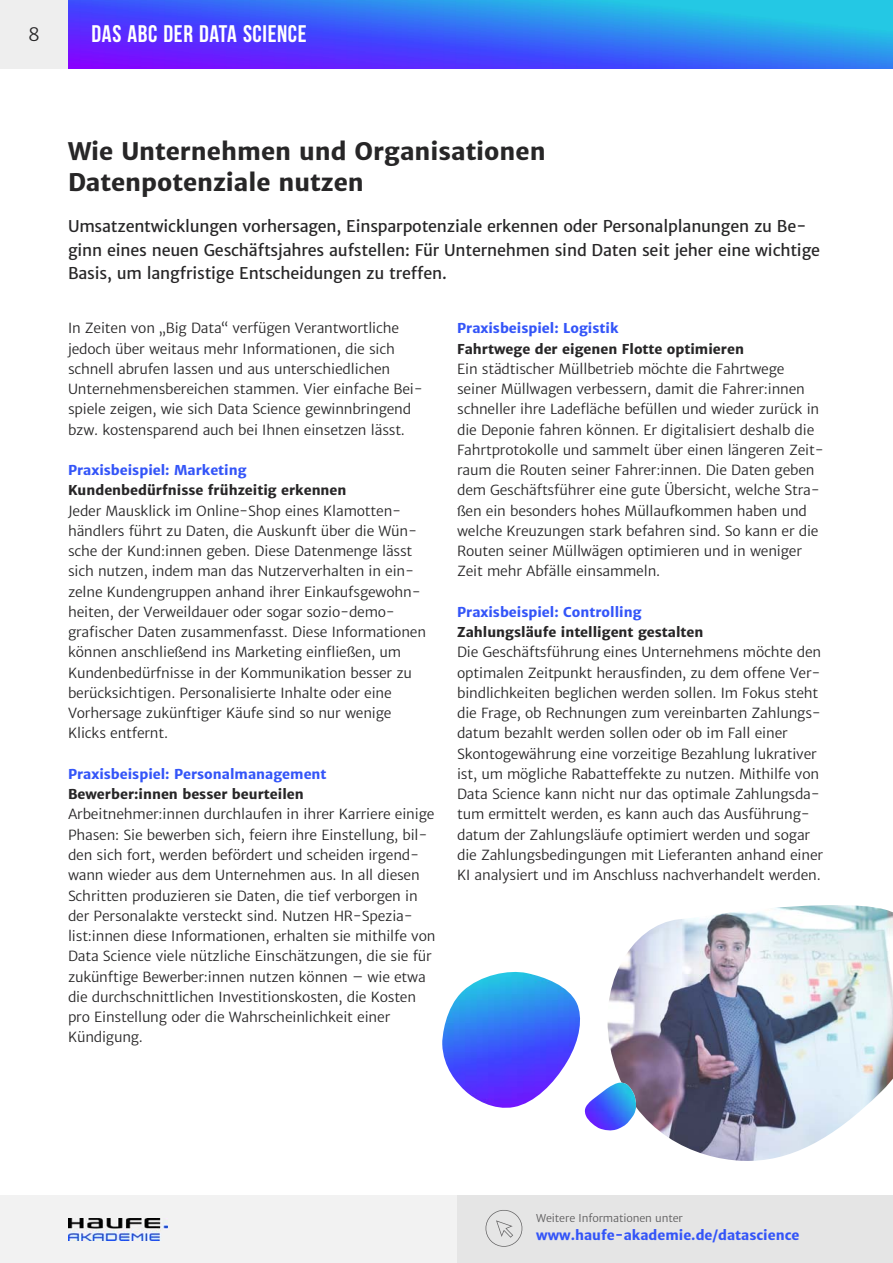
<style>
.page{position:relative;width:893px;height:1263px;background:#fff}
.page>*{position:absolute;margin:0;border:0;box-sizing:border-box;transform-origin:0 0}
.t1{font:700 24px/31.5px "Haufe Merriweather Sans";color:#272627}
.t2{font:700 24px "Bebas Neue";letter-spacing:.025em;color:#fff}
.t3{font:18px "Haufe Merriweather Sans Lt";color:#272627}
.t4{font:15.75px/23.5px "Haufe Merriweather Sans";letter-spacing:-.015em;color:#272627}
.t5{font:13.5px/20.2px "Haufe Merriweather Sans Lt";letter-spacing:-.015em;color:#272627}
.t6{font:700 13.5px "Haufe Merriweather Sans";color:#3455f8}
.t7{font:700 13.5px "Haufe Merriweather Sans";color:#272627}
.t8{font:10.5px "Haufe Merriweather Sans Lt";letter-spacing:-.015em;color:#5d5c5d}
</style>
<div class="page">
<img style="left:618px;top:905px;width:275px;height:256px">
<div style="left:0;top:1195px;width:505px;height:68px;background:#f2f2f2"></div>
<div style="left:457px;top:1195px;width:436px;height:68px;background:#e5e5e5"></div>
<img style="left:68px;top:0;width:825px;height:68px">
<div style="left:0;top:0;width:68px;height:68px;background:#eee"></div>
<svg style="left:485px;top:1210px;width:38px;height:37px"></svg>
<img style="left:68px;top:1218px;width:99px;height:23px">
<svg style="left:442px;top:969px;width:196px;height:163px"></svg>
<img style="left:585px;top:1082px;width:52px;height:48px">
<h2 class="t3" style="left:28px;top:26px;width:13px">8</h2>
<h1 class="t2" style="left:92px;top:19px;width:217px">DAS ABC DER DATA SCIENCE</h1>
<h1 class="t1" style="left:68px;top:137px;width:479px">Wie Unternehmen und Organisationen<br>Datenpotenziale nutzen</h1>
<p class="t4" style="left:68px;top:216px;width:753px">Umsatzentwicklungen vorhersagen, Einsparpotenziale erkennen oder Personalplanungen zu Be&shy;ginn eines neuen Geschäftsjahres aufstellen: Für Unternehmen sind Daten seit jeher eine wichtige<br>Basis, um langfristige Entscheidungen zu treffen.</p>
<p class="t5" style="left:68px;top:319px;width:356px">In Zeiten von „Big Data“ verfügen Verantwortliche jedoch über weitaus mehr Informationen, die sich schnell abrufen lassen und aus unterschiedlichen Unternehmensbereichen stammen. Vier einfache Bei&shy;spiele zeigen, wie sich Data Science gewinnbringend bzw. kostensparend auch bei Ihnen einsetzen lässt.</p>
<p class="t6" style="left:68px;top:464px;width:180px">Praxisbeispiel: Marketing</p>
<p class="t7" style="left:68px;top:484px;width:280px">Kundenbedürfnisse frühzeitig erkennen</p>
<p class="t5" style="left:68px;top:502px;width:360px">Jeder Mausklick im Online-Shop eines Klamotten&shy;händlers führt zu Daten, die Auskunft über die Wün&shy;sche der Kund:innen geben. Diese Datenmenge lässt sich nutzen, indem man das Nutzerverhalten in ein&shy;zelne Kundengruppen anhand ihrer Einkaufsgewohn&shy;heiten, der Verweildauer oder sogar sozio-demo&shy;grafischer Daten zusammenfasst. Diese Informationen können anschließend ins Marketing einfließen, um Kundenbedürfnisse in der Kommunikation besser zu berücksichtigen. Personalisierte Inhalte oder eine Vorhersage zukünftiger Käufe sind so nur wenige Klicks entfernt.</p>
<p class="t6" style="left:68px;top:768px;width:260px">Praxisbeispiel: Personalmanagement</p>
<p class="t7" style="left:68px;top:788px;width:237px">Bewerber:innen besser beurteilen</p>
<p class="t5" style="left:68px;top:805px;width:369px">Arbeitnehmer:innen durchlaufen in ihrer Karriere einige Phasen: Sie bewerben sich, feiern ihre Einstellung, bil&shy;den sich fort, werden befördert und scheiden irgend&shy;wann wieder aus dem Unternehmen aus. In all diesen Schritten produzieren sie Daten, die tief verborgen in der Personalakte versteckt sind. Nutzen HR-Spezia&shy;list:innen diese Informationen, erhalten sie mithilfe von Data Science viele nützliche Einschätzungen, die sie für zukünftige Bewerber:innen nutzen können – wie etwa die durchschnittlichen Investitionskosten, die Kosten pro Einstellung oder die Wahrscheinlichkeit einer Kündigung.</p>
<p class="t6" style="left:457px;top:322px;width:163px">Praxisbeispiel: Logistik</p>
<p class="t7" style="left:457px;top:343px;width:288px">Fahrtwege der eigenen Flotte optimieren</p>
<p class="t5" style="left:457px;top:360px;width:368px">Ein städtischer Müllbetrieb möchte die Fahrtwege seiner Müllwagen verbessern, damit die Fahrer:innen schneller ihre Ladefläche befüllen und wieder zurück in die Deponie fahren können. Er digitalisiert deshalb die Fahrtprotokolle und sammelt über einen längeren Zeit&shy;raum die Routen seiner Fahrer:innen. Die Daten geben dem Geschäftsführer eine gute Übersicht, welche Stra&shy;ßen ein besonders hohes Müllaufkommen haben und welche Kreuzungen stark befahren sind. So kann er die Routen seiner Müllwägen optimieren und in weniger Zeit mehr Abfälle einsammeln.</p>
<p class="t6" style="left:457px;top:606px;width:186px">Praxisbeispiel: Controlling</p>
<p class="t7" style="left:457px;top:626px;width:248px">Zahlungsläufe intelligent gestalten</p>
<p class="t5" style="left:457px;top:643px;width:367px">Die Geschäftsführung eines Unternehmens möchte den optimalen Zeitpunkt herausfinden, zu dem offene Ver&shy;bindlichkeiten beglichen werden sollen. Im Fokus steht die Frage, ob Rechnungen zum vereinbarten Zahlungs&shy;datum bezahlt werden sollen oder ob im Fall einer Skontogewährung eine vorzeitige Bezahlung lukrativer ist, um mögliche Rabatteffekte zu nutzen. Mithilfe von Data Science kann nicht nur das optimale Zahlungsda&shy;tum ermittelt werden, es kann auch das Ausführung&shy;datum der Zahlungsläufe optimiert werden und sogar die Zahlungsbedingungen mit Lieferanten anhand einer KI analysiert und im Anschluss nachverhandelt werden.</p>
<p class="t8" style="left:536px;top:1213px;width:148px">Weitere Informationen unter</p>
<p class="t6" style="left:536px;top:1229px;width:265px">www.haufe-akademie.de/datascience</p>
</div>
